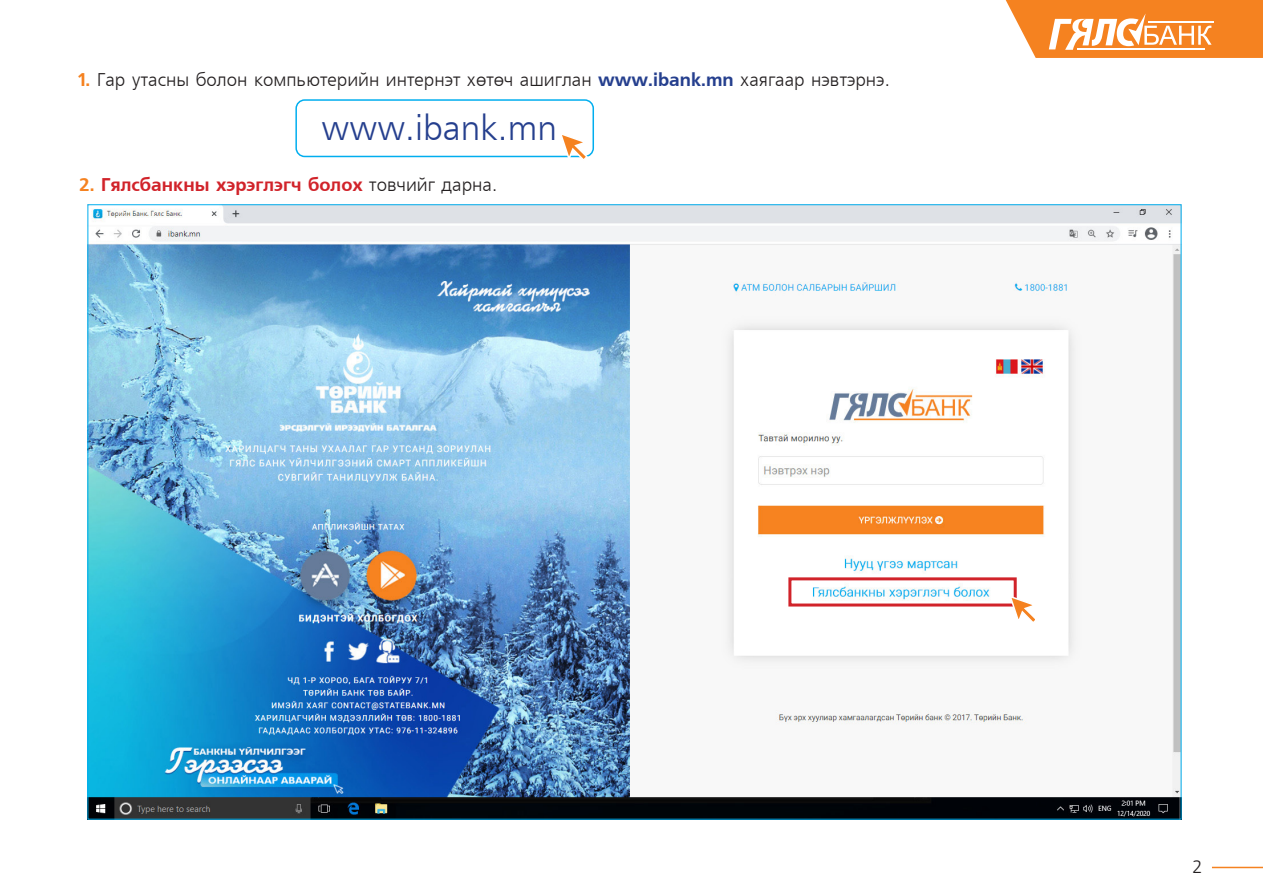
<style>
.page{position:relative;width:1263px;height:893px;background:#fff}
.page>*{position:absolute;margin:0;border:0;box-sizing:border-box;transform-origin:0 0}
.t1{font:34.65px "Mogul Freeset";color:#253f8e}
.t2{font:18.3px "Mogul Freeset";color:#231f20}
.t3{font:700 18.3px "Mogul Freeset";color:#d1232a}
.t4{font:18px "Mogul Freeset";color:#231f20}
.s1{font-weight:700;color:#f58220}
.s2{font-weight:700;color:#253f8e}
.s3{color:#f58220}
.s4{font-weight:400;color:#231f20}
</style>
<div class="page">
<img style="left:89px;top:206px;width:1090px;height:612px">
<div style="left:788px;top:577px;width:229px;height:29px;border:3px solid #d1232a"></div>
<svg style="left:1008px;top:594px;width:31px;height:31px"></svg>
<svg style="left:1006px;top:0;width:257px;height:58px"></svg>
<hr style="left:1212px;top:867px;width:51px;height:1px;background:#f58220">
<div style="left:295px;top:99px;width:299px;height:58px;border:2px solid #00aeef;border-radius:9px"></div>
<svg style="left:558px;top:135px;width:32px;height:24px"></svg>
<p class="t2" style="left:78px;top:70px;width:813px"><span class="s1">1.</span> Гар утасны болон компьютерийн интернэт хөтөч ашиглан <span class="s2">www.ibank.mn</span> хаягаар нэвтэрнэ.</p>
<p class="t1" style="left:322px;top:110px;width:237px">www.ibank.mn</p>
<p class="t3" style="left:79px;top:174px;width:419px"><span class="s3">2.</span> Гялсбанкны хэрэглэгч болох <span class="s4">товчийг дарна.</span></p>
<p class="t4" style="left:1192px;top:857px;width:11px">2</p>
</div>
